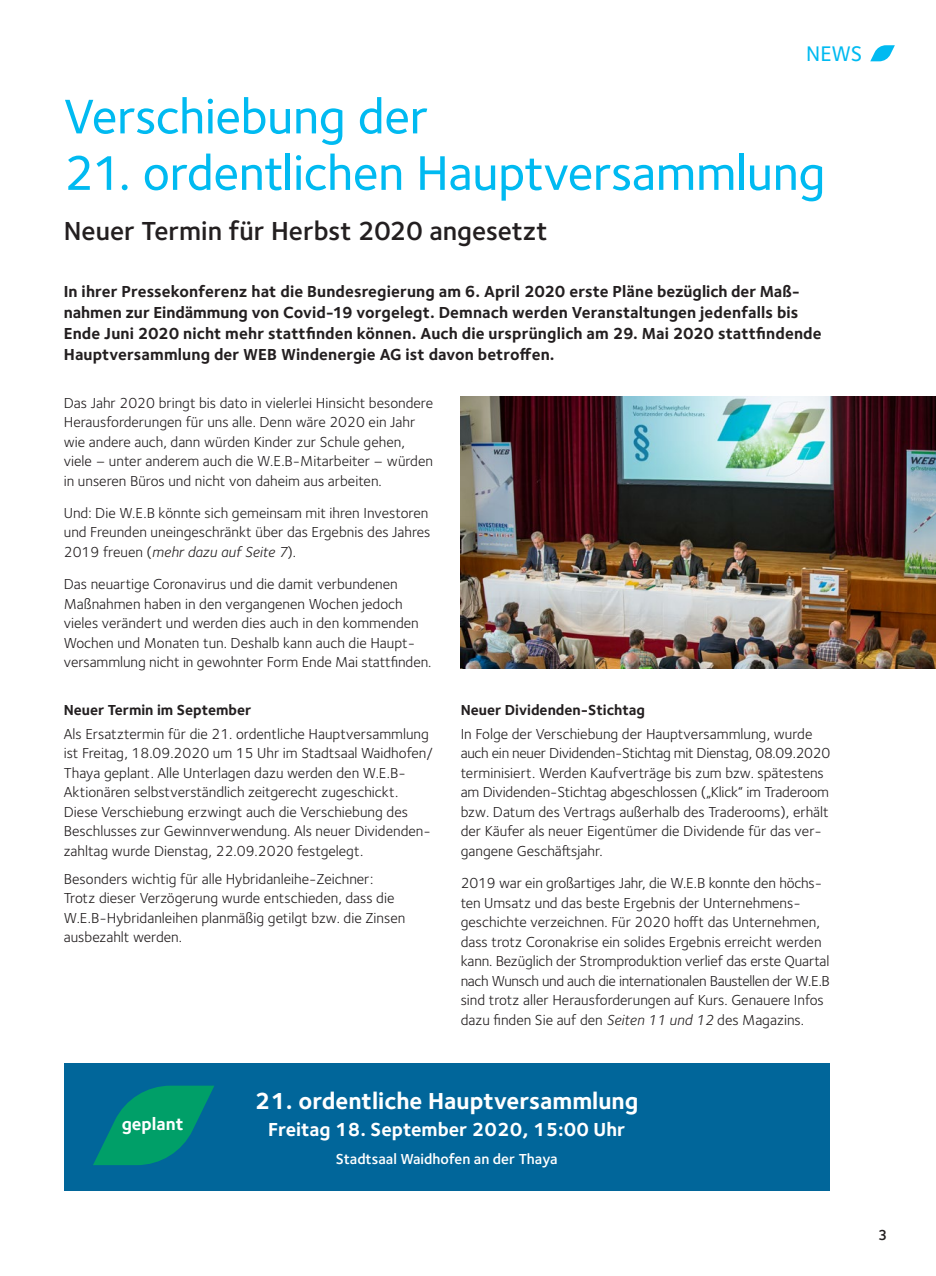
<style>
.page{position:relative;width:936px;height:1276px;background:#fff}
.page>*{position:absolute;margin:0;border:0;box-sizing:border-box;transform-origin:0 0}
.t1{font:500 50.4px "Foundry Sterling";letter-spacing:-.01em;color:#00baf1}
.t2{font:600 27px "Foundry Sterling";color:#231f20}
.t3{font:700 24px "Foundry Sterling";color:#fff}
.t4{font:500 21.9px "Foundry Sterling";color:#00baf1}
.t5{font:700 19.5px "Foundry Sterling";color:#fff}
.t6{font:700 18px "Foundry Sterling";color:#fff}
.t7{font:700 16.5px/21px "Foundry Sterling";letter-spacing:.005em;color:#231f20}
.t8{font:15px/19.5px "Foundry Sterling";color:#231f20}
.t9{font:700 15px "Foundry Sterling";color:#231f20}
.t10{font:600 15px "Foundry Sterling";color:#fff}
.t11{font:600 15px "Foundry Sterling";color:#231f20}
.s1{font-style:italic}
</style>
<div class="page">
<img style="left:460px;top:397px;width:475px;height:272px">
<div style="left:64px;top:1063px;width:765px;height:128px;background:#01669a"></div>
<svg style="left:870px;top:45px;width:24px;height:16px"></svg>
<svg style="left:93px;top:1085px;width:121px;height:80px"></svg>
<h3 class="t4" style="left:806px;top:40px;width:58px">NEWS</h3>
<h1 class="t1" style="left:64px;top:87px;width:366px">Verschiebung der</h1>
<h1 class="t1" style="left:64px;top:143px;width:763px">21. ordentlichen Hauptversammlung</h1>
<h2 class="t2" style="left:64px;top:215px;width:485px">Neuer Termin für Herbst 2020 angesetzt</h2>
<p class="t7" style="left:64px;top:281px;width:759px">In ihrer Pressekonferenz hat die Bundesregierung am 6. April 2020 erste Pläne bezüglich der Maß&shy;nahmen zur Eindämmung von Covid-19 vorgelegt. Demnach werden Veranstaltungen jedenfalls bis Ende Juni 2020 nicht mehr stattfinden können. Auch die ursprünglich am 29. Mai 2020 stattfindende Hauptversammlung der WEB Windenergie AG ist davon betroffen.</p>
<p class="t8" style="left:64px;top:393px;width:371px">Das Jahr 2020 bringt bis dato in vielerlei Hinsicht besondere Herausforderungen für uns alle. Denn wäre 2020 ein Jahr wie andere auch, dann würden Kinder zur Schule gehen, viele – unter anderem auch die W.E.B-Mitarbeiter – würden in unseren Büros und nicht von daheim aus arbeiten.</p>
<p class="t8" style="left:64px;top:503px;width:368px">Und: Die W.E.B könnte sich gemeinsam mit ihren Investoren und Freunden uneingeschränkt über das Ergebnis des Jahres<br>2019 freuen (<span class="s1">mehr dazu auf Seite 7</span>).</p>
<p class="t8" style="left:64px;top:574px;width:369px">Das neuartige Coronavirus und die damit verbundenen Maßnahmen haben in den vergangenen Wochen jedoch vieles verändert und werden dies auch in den kommenden Wochen und Monaten tun. Deshalb kann auch die Haupt&shy;versammlung nicht in gewohnter Form Ende Mai stattfinden.</p>
<p class="t9" style="left:64px;top:701px;width:189px">Neuer Termin im September</p>
<p class="t8" style="left:64px;top:724px;width:370px">Als Ersatztermin für die 21. ordentliche Hauptversammlung ist Freitag, 18.09.2020 um 15 Uhr im Stadtsaal Waidhofen/ Thaya geplant. Alle Unterlagen dazu werden den W.E.B-Aktionären selbstverständlich zeitgerecht zugeschickt.<br>Diese Verschiebung erzwingt auch die Verschiebung des Beschlusses zur Gewinnverwendung. Als neuer Dividenden&shy;zahltag wurde Dienstag, 22.09.2020 festgelegt.</p>
<p class="t8" style="left:64px;top:869px;width:343px">Besonders wichtig für alle Hybridanleihe-Zeichner:<br>Trotz dieser Verzögerung wurde entschieden, dass die W.E.B-Hybridanleihen planmäßig getilgt bzw. die Zinsen ausbezahlt werden.</p>
<p class="t9" style="left:460px;top:701px;width:186px">Neuer Dividenden-Stichtag</p>
<p class="t8" style="left:460px;top:724px;width:371px">In Folge der Verschiebung der Hauptversammlung, wurde auch ein neuer Dividenden-Stichtag mit Dienstag, 08.09.2020 terminisiert. Werden Kaufverträge bis zum bzw. spätestens am Dividenden-Stichtag abgeschlossen („Klick“ im Traderoom bzw. Datum des Vertrags außerhalb des Traderooms), erhält der Käufer als neuer Eigentümer die Dividende für das ver&shy;gangene Geschäftsjahr.</p>
<p class="t8" style="left:460px;top:873px;width:371px">2019 war ein großartiges Jahr, die W.E.B konnte den höchs&shy;ten Umsatz und das beste Ergebnis der Unternehmens&shy;geschichte verzeichnen. Für 2020 hofft das Unternehmen, dass trotz Coronakrise ein solides Ergebnis erreicht werden kann. Bezüglich der Stromproduktion verlief das erste Quartal nach Wunsch und auch die internationalen Baustellen der W.E.B sind trotz aller Herausforderungen auf Kurs. Genauere Infos dazu fi nden Sie auf den <span class="s1">Seiten 11 und 12</span> des Magazins.</p>
<p class="t6" style="left:122px;top:1113px;width:63px">geplant</p>
<h3 class="t3" style="left:255px;top:1086px;width:385px">21. ordentliche Hauptversammlung</h3>
<h3 class="t5" style="left:268px;top:1118px;width:358px">Freitag 18. September 2020, 15:00 Uhr</h3>
<p class="t10" style="left:336px;top:1150px;width:223px">Stadtsaal Waidhofen an der Thaya</p>
<p class="t11" style="left:878px;top:1226px;width:11px">3</p>
</div>
